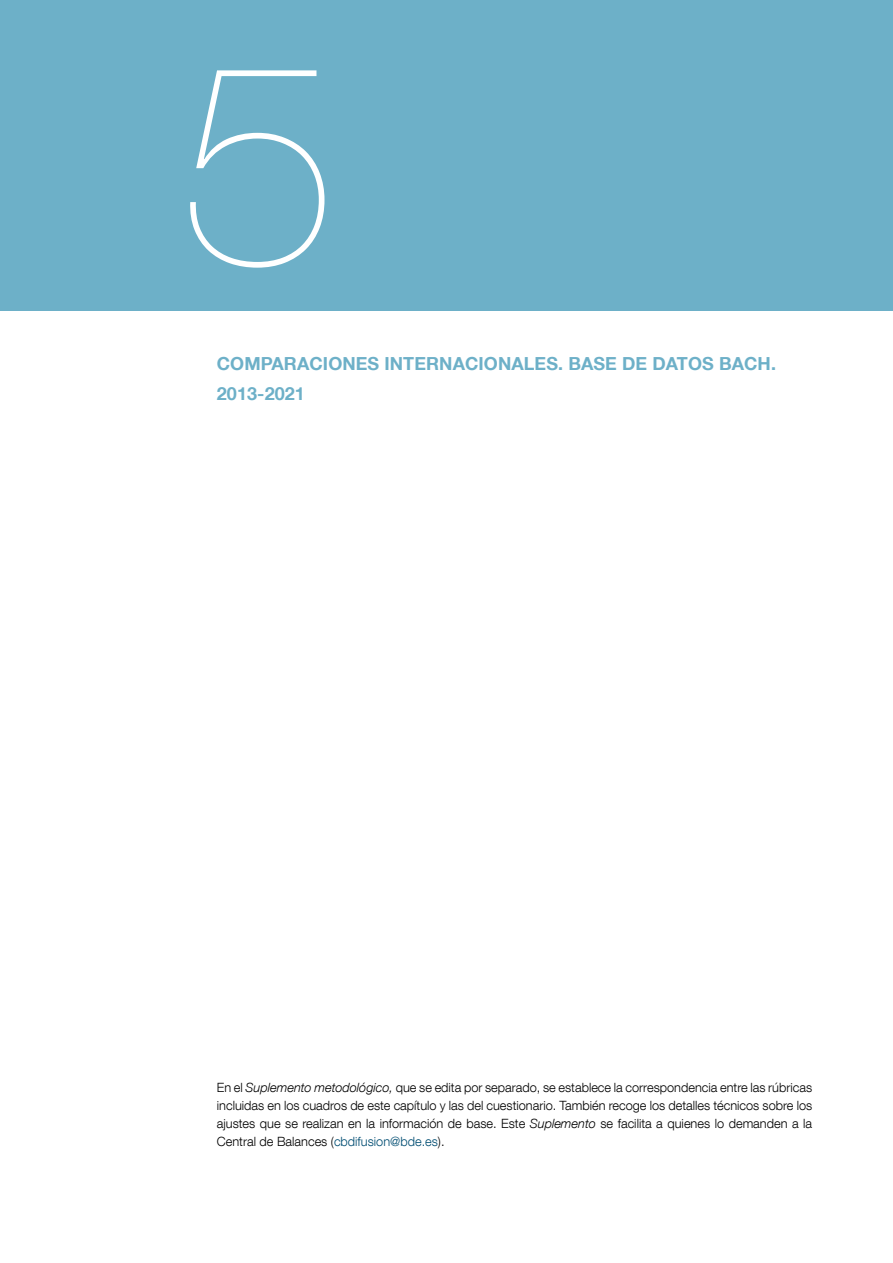
<style>
.page{position:relative;width:893px;height:1263px;background:#fff}
.page>*{position:absolute;margin:0;border:0;box-sizing:border-box;transform-origin:0 0}
.Numero_capítulo_portadilla{font:200 285.15px "Bd E Neue Helvetica";color:#fff}
.Título_capitulo_portadilla{font:700 18px/30px "Bd E Neue Helvetica";letter-spacing:.005em;color:#6db0c8}
.Citas_texto{font:300 12.75px/18px "Bd E Neue Helvetica";color:#000;text-align:justify}
.s1{font-style:italic}
.s2{color:#004d72}
</style>
<div class="page">
<div style="left:0;top:0;width:893px;height:310px;background:#6db0c8"></div>
<p class="Numero_capítulo_portadilla" style="left:180px;top:-3px;width:160px">5</p>
<h2 class="Título_capitulo_portadilla" style="left:217px;top:348px;width:561px">COMPARACIONES INTERNACIONALES. BASE DE DATOS BACH.<br>2013-2021</h2>
<p class="Citas_texto" style="left:217px;top:1078px;width:597px">En el <span class="s1">Suplemento metodológico,</span> que se edita por separado, se establece la correspondencia entre las rúbricas incluidas en los cuadros de este capítulo y las del cuestionario. También recoge los detalles técnicos sobre los ajustes que se realizan en la información de base. Este <span class="s1">Suplemento</span> se facilita a quienes lo demanden a la Central de Balances (<span class="s2">cbdifusion@bde.es</span>).</p>
</div>
